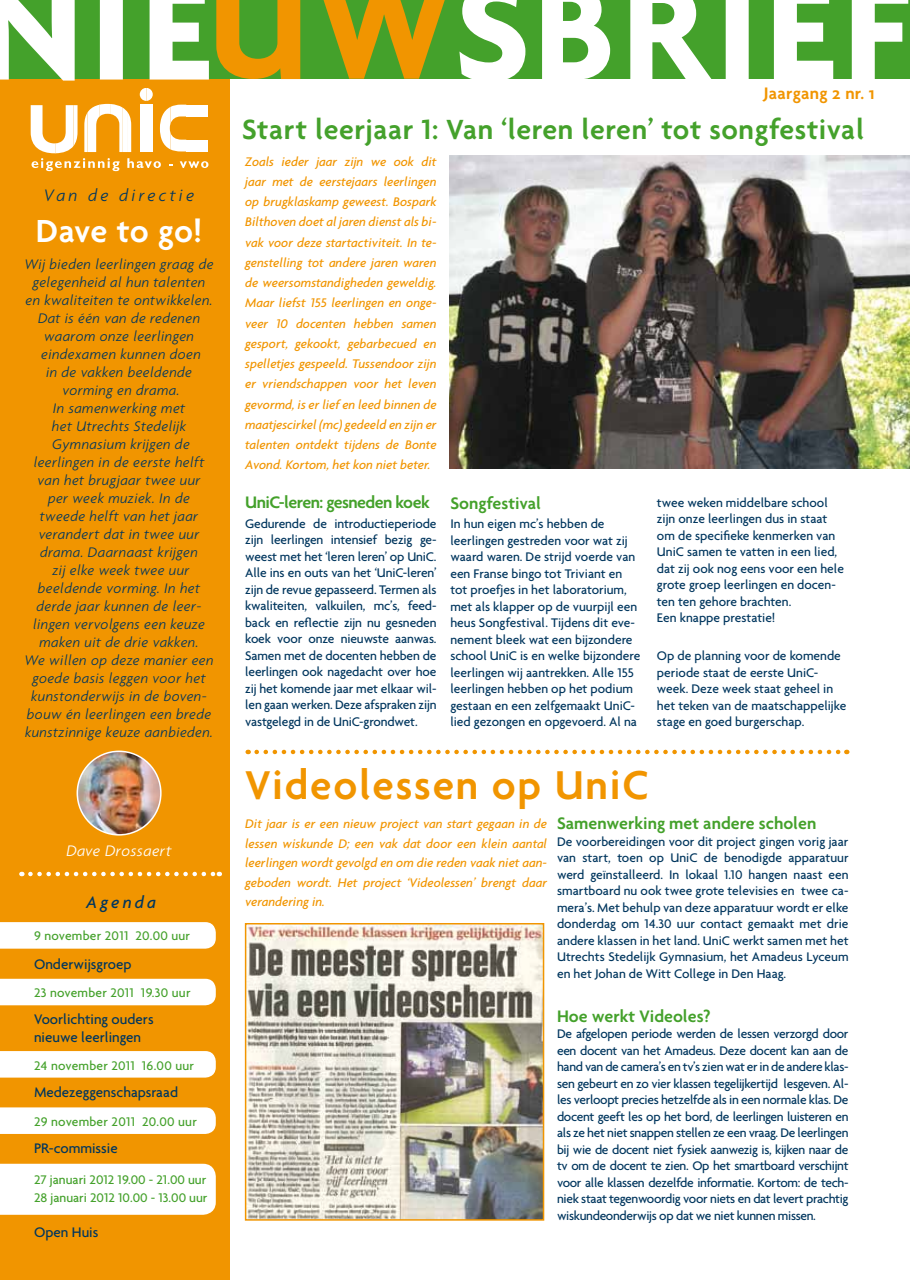
<style>
.page{position:relative;width:910px;height:1280px;background:#fff}
.page>*{position:absolute;margin:0;border:0;box-sizing:border-box;transform-origin:0 0}
.t1{font:600 43.5px "Agenda";letter-spacing:.04em;color:#f19500}
.t2{font:600 34.5px "Agenda";letter-spacing:.005em;color:#fff}
.t3{font:600 30px "Agenda";letter-spacing:.02em;color:#44a12b}
.t4{font:600 18px "Agenda";color:#44a12b}
.t5{font:600 18px "Agenda";letter-spacing:-.03em;color:#44a12b}
.t6{font:italic 300 18px "Agenda";letter-spacing:.175em;color:#00365e}
.t7{font:600 18px "Agenda Alt";letter-spacing:.015em;color:#f19500}
.t8{font:italic 18px "Agenda";letter-spacing:.175em;color:#00365e}
.t9{font:italic 300 16.5px "Agenda";letter-spacing:.025em;color:#fff}
.t10{font:italic 300 15px/18px "Agenda";letter-spacing:.025em;color:#00365e;text-align:center}
.t11{font:15px/18px "Agenda";color:#00365e}
.t12{font:13.5px/16.5px "Agenda";color:#00365e;text-align:justify}
.t13{font:italic 13.5px/20.2px "Agenda";color:#f19500;text-align:justify}
.t14{font:13.5px/18px "Agenda";letter-spacing:.015em;color:#44a12b}
</style>
<div class="page">
<div style="left:0;top:40px;width:230px;height:1240px;background:#f19500"></div>
<svg style="left:0;top:0;width:209px;height:81px"></svg>
<svg style="left:216px;top:0;width:235px;height:79px;background:#9c9a14"></svg>
<svg style="left:459px;top:0;width:449px;height:79px"></svg>
<svg style="left:31px;top:88px;width:177px;height:83px"></svg>
<img style="left:449px;top:155px;width:461px;height:313px">
<svg style="left:257px;top:750px;width:590px;height:4px"></svg>
<svg style="left:30px;top:872px;width:190px;height:4px"></svg>
<svg style="left:0;top:922px;width:216px;height:27px;background:#fefcf8"></svg>
<div style="left:0;top:979px;width:216px;height:26px;background:#fff"></div>
<div style="left:0;top:1051px;width:216px;height:26px;background:#fff"></div>
<svg style="left:0;top:1107px;width:216px;height:27px;background:#fefcf8"></svg>
<div style="left:0;top:1164px;width:216px;height:51px;background:#fff"></div>
<img style="left:248px;top:926px;width:293px;height:292px">
<div style="left:245px;top:923px;width:299px;height:298px;border:2px solid #f19500"></div>
<img style="left:77px;top:751px;width:84px;height:84px;border-radius:42px">
<div style="left:77px;top:750px;width:85px;height:86px;border:2px solid #fff;border-radius:50%"></div>
<h3 class="t6" style="left:44px;top:184px;width:152px">Van de directie</h3>
<h2 class="t2" style="left:36px;top:210px;width:168px">Dave to go!</h2>
<p class="t10" style="left:24px;top:255px;width:191px">Wij bieden leerlingen graag de gelegenheid al hun talenten en kwaliteiten te ontwikkelen.<br>Dat is één van de redenen waarom onze leerlingen eindexamen kunnen doen<br>in de vakken beeldende vorming en drama.<br>In samenwerking met<br>het Utrechts Stedelijk<br>Gymnasium krijgen de leerlingen in de eerste helft van het brugjaar twee uur<br>per week muziek. In de tweede helft van het jaar verandert dat in twee uur drama. Daarnaast krijgen<br>zij elke week twee uur beeldende vorming. In het derde jaar kunnen de leer&shy;lingen vervolgens een keuze maken uit de drie vakken.<br>We willen op deze manier een goede basis leggen voor het kunstonderwijs in de boven&shy;bouw én leerlingen een brede kunstzinnige keuze aanbieden.</p>
<p class="t9" style="left:66px;top:841px;width:107px">Dave Drossaert</p>
<h3 class="t8" style="left:86px;top:891px;width:71px">Agenda</h3>
<p class="t14" style="left:34px;top:926px;width:158px">9 november 2011 20.00 uur</p>
<p class="t11" style="left:34px;top:954px;width:99px">Onderwijsgroep</p>
<p class="t14" style="left:34px;top:983px;width:158px">23 november 2011 19.30 uur</p>
<p class="t11" style="left:34px;top:1010px;width:121px">Voorlichting ouders nieuwe leerlingen</p>
<p class="t14" style="left:34px;top:1057px;width:162px">24 november 2011 16.00 uur</p>
<p class="t11" style="left:34px;top:1083px;width:146px">Medezeggenschapsraad</p>
<p class="t14" style="left:34px;top:1112px;width:164px">29 november 2011 20.00 uur</p>
<p class="t11" style="left:34px;top:1139px;width:85px">PR-commissie</p>
<p class="t14" style="left:34px;top:1170px;width:175px">27 januari 2012 19.00 - 21.00 uur<br>28 januari 2012 10.00 - 13.00 uur</p>
<p class="t11" style="left:34px;top:1222px;width:66px">Open Huis</p>
<h3 class="t7" style="left:763px;top:82px;width:113px">Jaargang 2 nr. 1</h3>
<h3 class="t3" style="left:242px;top:111px;width:623px">Start leerjaar 1: Van ‘leren leren’ tot songfestival</h3>
<p class="t13" style="left:245px;top:151px;width:193px">Zoals ieder jaar zijn we ook dit jaar met de eerstejaars leerlingen op brugklaskamp geweest. Bospark Bilthoven doet al jaren dienst als bi&shy;vak voor deze startactiviteit. In te&shy;genstelling tot andere jaren waren de weersomstandigheden geweldig.<br>Maar liefst 155 leerlingen en onge&shy;veer 10 docenten hebben samen gesport, gekookt, gebarbecued en spelletjes gespeeld. Tussendoor zijn er vriendschappen voor het leven gevormd, is er lief en leed binnen de maatjescirkel (mc) gedeeld en zijn er talenten ontdekt tijdens de Bonte Avond. Kortom, het kon niet beter.</p>
<h3 class="t5" style="left:245px;top:491px;width:186px">UniC-leren: gesneden koek</h3>
<p class="t12" style="left:245px;top:515px;width:193px">Gedurende de introductieperiode zijn leerlingen intensief bezig ge&shy;weest met het ‘leren leren’ op UniC.<br>Alle ins en outs van het ‘UniC-leren’ zijn de revue gepasseerd. Termen als kwaliteiten, valkuilen, mc’s, feed&shy;back en reflectie zijn nu gesneden koek voor onze nieuwste aanwas.<br>Samen met de docenten hebben de leerlingen ook nagedacht over hoe zij het komende jaar met elkaar wil&shy;len gaan werken. Deze afspraken zijn vastgelegd in de UniC-grondwet.</p>
<h3 class="t4" style="left:450px;top:492px;width:92px">Songfestival</h3>
<p class="t12" style="left:450px;top:515px;width:192px;text-align:left">In hun eigen mc’s hebben de leerlingen gestreden voor wat zij waard waren. De strijd voerde van een Franse bingo tot Triviant en tot proefjes in het laboratorium, met als klapper op de vuurpijl een heus Songfestival. Tijdens dit eve&shy;nement bleek wat een bijzondere school UniC is en welke bijzondere leerlingen wij aantrekken. Alle 155 leerlingen hebben op het podium gestaan en een zelfgemaakt UniC&shy;lied gezongen en opgevoerd. Al na</p>
<p class="t12" style="left:657px;top:494px;width:189px;text-align:left">twee weken middelbare school zijn onze leerlingen dus in staat om de specifieke kenmerken van<br>UniC samen te vatten in een lied, dat zij ook nog eens voor een hele grote groep leerlingen en docen&shy;ten ten gehore brachten.<br>Een knappe prestatie!</p>
<p class="t12" style="left:657px;top:647px;width:191px;text-align:left">Op de planning voor de komende periode staat de eerste UniC&shy;week. Deze week staat geheel in het teken van de maatschappelijke stage en goed burgerschap.</p>
<h1 class="t1" style="left:245px;top:758px;width:404px">Videolessen op UniC</h1>
<p class="t13" style="left:245px;top:814px;width:303px;line-height:19.5px">Dit jaar is er een nieuw project van start gegaan in de lessen wiskunde D; een vak dat door een klein aantal leerlingen wordt gevolgd en om die reden vaak niet aan&shy;geboden wordt. Het project ‘Videolessen’ brengt daar verandering in.</p>
<h3 class="t4" style="left:557px;top:812px;width:261px">Samenwerking met andere scholen</h3>
<p class="t12" style="left:557px;top:833px;width:293px">De voorbereidingen voor dit project gingen vorig jaar van start, toen op UniC de benodigde apparatuur werd geïnstalleerd. In lokaal 1.10 hangen naast een smartboard nu ook twee grote televisies en twee ca&shy;mera’s. Met behulp van deze apparatuur wordt er elke donderdag om 14.30 uur contact gemaakt met drie andere klassen in het land. UniC werkt samen met het Utrechts Stedelijk Gymnasium, het Amadeus Lyceum en het Johan de Witt College in Den Haag.</p>
<h3 class="t4" style="left:557px;top:1005px;width:155px">Hoe werkt Videoles?</h3>
<p class="t12" style="left:557px;top:1025px;width:293px">De afgelopen periode werden de lessen verzorgd door een docent van het Amadeus. Deze docent kan aan de hand van de camera’s en tv’s zien wat er in de andere klas&shy;sen gebeurt en zo vier klassen tegelijkertijd lesgeven. Al&shy;les verloopt precies hetzelfde als in een normale klas. De docent geeft les op het bord, de leerlingen luisteren en als ze het niet snappen stellen ze een vraag. De leerlingen bij wie de docent niet fysiek aanwezig is, kijken naar de tv om de docent te zien. Op het smartboard verschijnt voor alle klassen dezelfde informatie. Kortom: de tech&shy;niek staat tegenwoordig voor niets en dat levert prachtig wiskundeonderwijs op dat we niet kunnen missen.</p>
</div>
